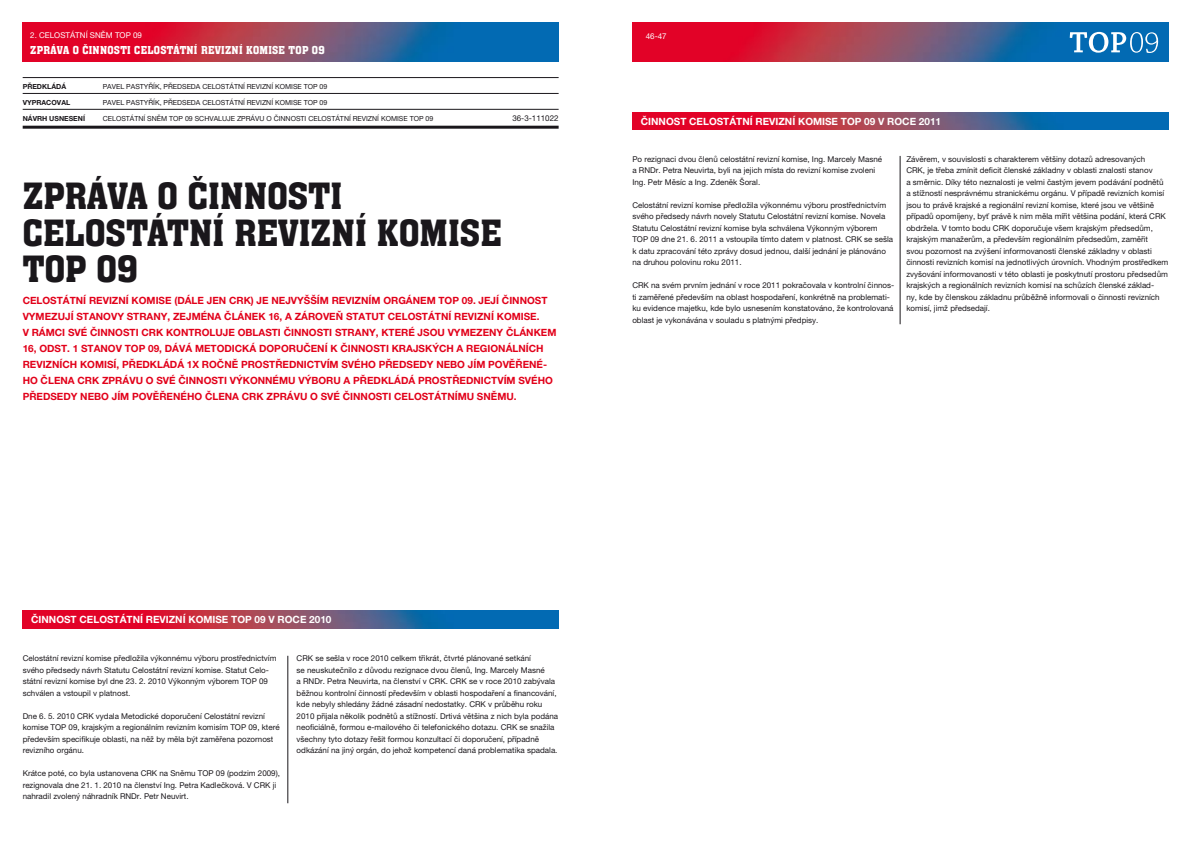
<style>
.page{position:relative;width:1191px;height:842px;background:#fff}
.page>*{position:absolute;margin:0;border:0;box-sizing:border-box;transform-origin:0 0}
.t1{font:500 39.6px "Aachen DCE";color:#1a171b}
.t2{font:500 12px "Aachen DCE";letter-spacing:.02em;color:#fff}
.t3{font:700 10px/16px "Helvetica Neue LT Pro";color:#e2001a}
.t4{font:700 10px "Helvetica Neue LT Pro";color:#fff}
.t5{font:8px/11.5px "Helvetica Neue LT Pro";color:#1a171b}
.t6{font:8px "Helvetica Neue LT Pro";letter-spacing:-.02em;color:#1a171b}
.t7{font:8px "Helvetica Neue LT Pro";color:#fff}
.t8{font:7px "Helvetica Neue LT Pro";color:#1a171b}
.t9{font:700 7px "Helvetica Neue LT Pro";color:#1a171b}
</style>
<div class="page">
<img style="left:632px;top:23px;width:536px;height:39px">
<svg style="left:1069px;top:32px;width:89px;height:21px"></svg>
<img style="left:23px;top:23px;width:535px;height:39px">
<hr style="left:23px;top:77px;width:535px;height:1px;background:#1a171b">
<hr style="left:23px;top:93px;width:535px;height:1px;background:#1a171b">
<hr style="left:23px;top:109px;width:535px;height:1px;background:#1a171b">
<hr style="left:23px;top:126px;width:535px;height:3px;background:#1a171b">
<img style="left:632px;top:112px;width:536px;height:18px">
<hr style="left:900px;top:156px;width:1px;height:168px;background:#1a171b">
<hr style="left:287px;top:656px;width:1px;height:147px;background:#1a171b">
<img style="left:23px;top:611px;width:535px;height:17px">
<p class="t7" style="left:30px;top:30px;width:91px">2. celostátní sněm TOP</p>
<p class="t7" style="left:133px;top:30px;width:10px">09</p>
<p class="t7" style="left:646px;top:31px;width:22px">46-47</p>
<h2 class="t2" style="left:30px;top:43px;width:14px">ZPRÁVA</h2>
<h2 class="t2" style="left:73px;top:43px;width:95px">O ČINNOSTI CELOSTÁTNÍ</h2>
<h2 class="t2" style="left:201px;top:43px;width:125px">REVIZNÍ KOMISE TOP 09</h2>
<p class="t8" style="left:103px;top:82px;width:207px">Pavel Pastyřík, předseda Celostátní revizní komise TOP</p>
<p class="t8" style="left:320px;top:82px;width:9px">09</p>
<p class="t8" style="left:103px;top:98px;width:207px">Pavel Pastyřík, předseda Celostátní revizní komise TOP</p>
<p class="t8" style="left:320px;top:98px;width:9px">09</p>
<p class="t8" style="left:103px;top:114px;width:72px">Celostátní sněm TOP</p>
<p class="t8" style="left:185px;top:114px;width:231px">09 schvaluje Zprávu o činnosti Celostátní revizní komise TOP</p>
<p class="t8" style="left:425px;top:114px;width:9px">09</p>
<p class="t9" style="left:23px;top:82px;width:45px">PŘEDKLÁDÁ</p>
<p class="t9" style="left:23px;top:98px;width:49px">VYPRACOVAL</p>
<p class="t9" style="left:23px;top:114px;width:64px">NÁVRH USNESENÍ</p>
<p class="t5" style="left:512px;top:113px;width:48px">36-3-111022</p>
<p class="t4" style="left:641px;top:115px;width:302px">ČINNOST CELOSTÁTNÍ REVIZNÍ KOMISE TOP 09 V ROCE 2011</p>
<h1 class="t1" style="left:23px;top:174px;width:43px">ZPRÁVA</h1>
<h1 class="t1" style="left:157px;top:174px;width:186px">O ČINNOSTI</h1>
<h1 class="t1" style="left:23px;top:210px;width:104px">CELOSTÁTNÍ</h1>
<h1 class="t1" style="left:234px;top:210px;width:247px">REVIZNÍ KOMISE</h1>
<h1 class="t1" style="left:23px;top:247px;width:117px">TOP 09</h1>
<p class="t3" style="left:23px;top:292px;width:526px;text-indent:228px">) JE NEJVYŠŠÍM REVIZNÍM ORGÁNEM TOP 09. JEJÍ ČINNOST<br>VYMEZUJÍ STANOVY STRANY, ZEJMÉNA ČLÁNEK 16, A ZÁROVEŇ STATUT CELOSTÁTNÍ REVIZNÍ KOMISE.<br>V RÁMCI SVÉ ČINNOSTI CRK</p>
<p class="t3" style="left:23px;top:292px;width:215px">CELOSTÁTNÍ REVIZNÍ KOMISE (DÁLE JEN CRK</p>
<p class="t3" style="left:23px;top:324px;width:535px;text-indent:143px">KONTROLUJE OBLASTI ČINNOSTI STRANY, KTERÉ JSOU VYMEZENY ČLÁNKEM 16, ODST. 1 STANOV TOP 09, DÁVÁ METODICKÁ DOPORUČENÍ K ČINNOSTI KRAJSKÝCH A REGIONÁLNÍCH REVIZNÍCH KOMISÍ, PŘEDKLÁDÁ 1X ROČNĚ PROSTŘEDNICTVÍM SVÉHO PŘEDSEDY NEBO JÍM POVĚŘENÉ-HO ČLENA CRK</p>
<p class="t3" style="left:23px;top:372px;width:532px;text-indent:79px">ZPRÁVU O SVÉ ČINNOSTI VÝKONNÉMU VÝBORU A PŘEDKLÁDÁ PROSTŘEDNICTVÍM SVÉHO<br>PŘEDSEDY NEBO JÍM POVĚŘENÉHO ČLENA CRK</p>
<p class="t3" style="left:266px;top:388px;width:252px">ZPRÁVU O SVÉ ČINNOSTI CELOSTÁTNÍMU SNĚMU.</p>
<p class="t5" style="left:632px;top:153px;width:251px">Po rezignaci dvou členů celostátní revizní komise, I ng. Marcely Masné a RND</p>
<p class="t5" style="left:632px;top:164px;width:244px;text-indent:23px">r. Petra Neuvirta, byli na jejich místa do revizní komise zvoleni<br>I ng. Petr Měsíc a I ng. Zdeněk Šoral.</p>
<p class="t5" style="left:632px;top:199px;width:255px">Celostátní revizní komise předložila výkonnému výboru prostřednictvím svého předsedy návrh novely Statutu Celostátní revizní komise. Novela Statutu Celostátní revizní komise byla schválena Výkonným výborem<br>TOP</p>
<p class="t5" style="left:632px;top:233px;width:262px;text-indent:232px">se sešla k datu zpracování této zprávy dosud jednou, další jednání je plánováno na druhou polovinu roku 2011.</p>
<p class="t5" style="left:632px;top:279px;width:7px">CRK</p>
<p class="t5" style="left:650px;top:233px;width:202px">09 dne 21. 6. 2011 a vstoupila tímto datem v platnost. CRK</p>
<p class="t5" style="left:632px;top:279px;width:263px;text-indent:19px">na svém prvním jednání v roce 2011 pokračovala v kontrolní činnos&shy;ti zaměřené především na oblast hospodaření, konkrétně na problemati&shy;ku evidence majetku, kde bylo usnesením konstatováno, že kontrolovaná oblast je vykonávána v souladu s platnými předpisy.</p>
<p class="t5" style="left:906px;top:153px;width:240px">Závěrem, v souvislosti s charakterem většiny dotazů adresovaných<br>CRK</p>
<p class="t5" style="left:906px;top:164px;width:260px;text-indent:17px">, je třeba zmínit deficit členské základny v oblasti znalosti stanov<br>a směrnic. Díky této neznalosti je velmi častým jevem podávání podnětů a stížností nesprávnému stranickému orgánu. V případě revizních komisí jsou to právě krajské a regionální revizní komise, které jsou ve většině případů opomíjeny, byť právě k nim měla mířit většina podání, která CRK obdržela. V tomto bodu CRK</p>
<p class="t5" style="left:906px;top:222px;width:263px;text-indent:105px">doporučuje všem krajským předsedům, krajským manažerům, a především regionálním předsedům, zaměřit<br>svou pozornost na zvýšení informovanosti členské základny v oblasti činnosti revizních komisí na jednotlivých úrovních. Vhodným prostředkem zvyšování informovanosti v této oblasti je poskytnutí prostoru předsedům krajských a regionálních revizních komisí na schůzích členské základ-<br>ny, kde by členskou základnu průběžně informovali o činnosti revizních komisí, jimž předsedají.</p>
<p class="t4" style="left:31px;top:613px;width:302px">ČINNOST CELOSTÁTNÍ REVIZNÍ KOMISE TOP 09 V ROCE 2010</p>
<p class="t5" style="left:23px;top:653px;width:255px">Celostátní revizní komise předložila výkonnému výboru prostřednictvím svého předsedy návrh Statutu Celostátní revizní komise. Statut Celo&shy;státní revizní komise byl dne 23. 2. 2010 Výkonným výborem TOP</p>
<p class="t5" style="left:259px;top:676px;width:10px">09</p>
<p class="t5" style="left:23px;top:687px;width:109px">schválen a vstoupil v platnost.</p>
<p class="t5" style="left:23px;top:710px;width:61px">Dne 6. 5. 2010 CRK</p>
<p class="t5" style="left:96px;top:710px;width:171px">vydala M etodické doporučení Celostátní revizní</p>
<p class="t5" style="left:23px;top:722px;width:35px">komise TOP</p>
<p class="t6" style="left:69px;top:723px;width:168px">09, krajským a regionálním revizním komisím TOP</p>
<p class="t5" style="left:23px;top:722px;width:258px;text-indent:226px">09, které především specifikuje oblasti, na něž by měla být zaměřena pozornost revizního orgánu.</p>
<p class="t5" style="left:23px;top:768px;width:125px">Krátce poté, co byla ustanovena CRK</p>
<p class="t5" style="left:159px;top:768px;width:45px">na Sněmu TOP</p>
<p class="t5" style="left:23px;top:768px;width:259px;text-indent:193px">09 (podzim 2009), rezignovala dne 21. 1. 2010 na členství I ng. Petra Kadlečková. VCRK</p>
<p class="t5" style="left:273px;top:779px;width:5px">ji</p>
<p class="t5" style="left:23px;top:791px;width:104px">nahradil zvolený náhradník RND</p>
<p class="t5" style="left:137px;top:791px;width:53px">r. Petr Neuvirt.</p>
<p class="t5" style="left:297px;top:653px;width:250px;text-indent:19px">se sešla v roce 2010 celkem třikrát, čtvrté plánované setkání<br>se neuskutečnilo z důvodu rezignace dvou členů, I ng. Marcely Masné a RND</p>
<p class="t5" style="left:297px;top:653px;width:7px">CRK</p>
<p class="t5" style="left:297px;top:676px;width:261px;text-indent:172px">se v roce 2010 zabývala běžnou kontrolní činností především v oblasti hospodaření a financování, kde nebyly shledány žádné zásadní nedostatky. CRK</p>
<p class="t5" style="left:320px;top:676px;width:113px">r. Petra Neuvirta, na členství v CRK</p>
<p class="t5" style="left:446px;top:676px;width:11px">. CRK</p>
<p class="t5" style="left:297px;top:699px;width:263px;text-indent:191px">v průběhu roku<br>2010 přijala několik podnětů a stížností. Drtivá většina z nich byla podána neoficiálně, formou e-mailového či telefonického dotazu. CRK</p>
<p class="t5" style="left:297px;top:722px;width:262px;text-indent:223px">se snažila všechny tyto dotazy řešit formou konzultací či doporučení, případně odkázání na jiný orgán, do jehož kompetencí daná problematika spadala.</p>
</div>
